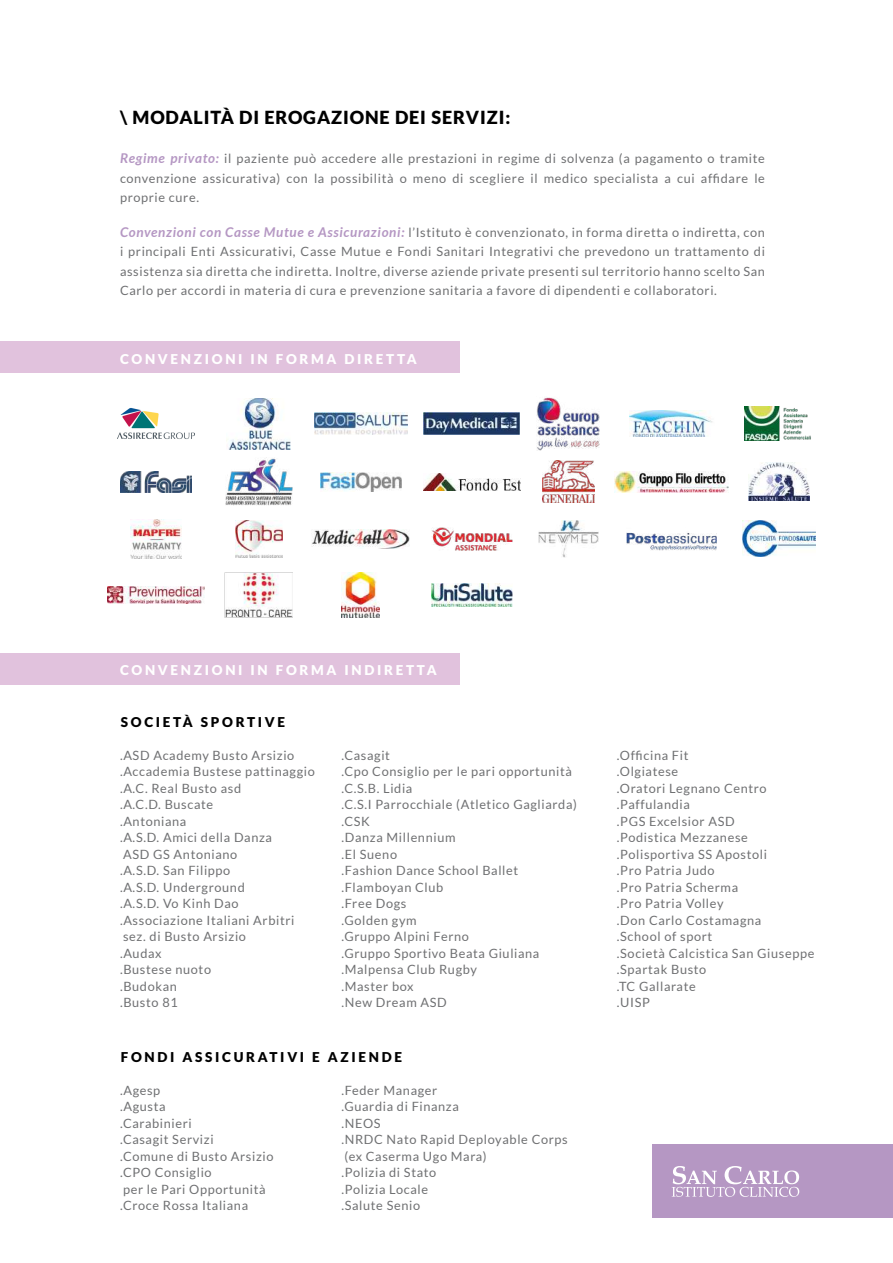
<style>
.page{position:relative;width:893px;height:1263px;background:#fff}
.page>*{position:absolute;margin:0;border:0;box-sizing:border-box;transform-origin:0 0}
.t1{font:900 18px "Lato";letter-spacing:.05em;color:#000}
.t2{font:900 13.5px "Lato";letter-spacing:.2em;color:#fff}
.t3{font:900 13.5px "Lato";letter-spacing:.2em;color:#000}
.t4{font:12.75px/16.5px "Lato";letter-spacing:.05em;color:#6f7072}
.s1{font-weight:700;font-style:italic;font-size:13.5px;color:#b597c3}
</style>
<div class="page">
<img style="left:537px;top:397px;width:63px;height:53px">
<img style="left:320px;top:472px;width:81px;height:19px">
<img style="left:130px;top:520px;width:52px;height:38px">
<img style="left:627px;top:532px;width:89px;height:18px">
<div style="left:0;top:342px;width:460px;height:31px;background:#e1c2dd"></div>
<div style="left:0;top:653px;width:460px;height:31px;background:#e1c2dd"></div>
<img style="left:117px;top:408px;width:78px;height:31px">
<img style="left:228px;top:398px;width:63px;height:51px">
<img style="left:424px;top:413px;width:96px;height:21px">
<img style="left:314px;top:413px;width:93px;height:21px">
<img style="left:629px;top:411px;width:83px;height:25px">
<img style="left:745px;top:407px;width:66px;height:34px">
<img style="left:226px;top:458px;width:66px;height:48px">
<img style="left:121px;top:471px;width:70px;height:21px">
<img style="left:423px;top:473px;width:97px;height:17px">
<img style="left:542px;top:460px;width:53px;height:43px">
<img style="left:749px;top:463px;width:60px;height:38px">
<img style="left:614px;top:471px;width:115px;height:21px">
<img style="left:235px;top:520px;width:47px;height:38px">
<img style="left:312px;top:529px;width:97px;height:19px">
<img style="left:538px;top:520px;width:60px;height:38px">
<img style="left:431px;top:527px;width:81px;height:23px">
<img style="left:742px;top:521px;width:74px;height:36px">
<img style="left:108px;top:586px;width:96px;height:17px">
<img style="left:342px;top:572px;width:38px;height:45px">
<img style="left:225px;top:572px;width:68px;height:45px">
<img style="left:431px;top:583px;width:81px;height:24px">
<div style="left:653px;top:1145px;width:240px;height:73px;background:#b597c3"></div>
<svg style="left:672px;top:1166px;width:127px;height:31px"></svg>
<h1 class="t1" style="left:120px;top:107px;width:392px">\ MODALITÀ DI EROGAZIONE DEI SERVIZI:</h1>
<p class="t4" style="left:120px;top:149px;width:646px;line-height:19.5px;text-align:justify"><span class="s1">Regime privato:</span> il paziente può accedere alle prestazioni in regime di solvenza (a pagamento o tramite convenzione assicurativa) con la possibilità o meno di scegliere il medico specialista a cui affidare le proprie cure.</p>
<p class="t4" style="left:120px;top:222px;width:646px;line-height:19.5px;text-align:justify"><span class="s1">Convenzioni con Casse Mutue e Assicurazioni:</span> l’Istituto è convenzionato, in forma diretta o indiretta, con i principali Enti Assicurativi, Casse Mutue e Fondi Sanitari Integrativi che prevedono un trattamento di assistenza sia diretta che indiretta. Inoltre, diverse aziende private presenti sul territorio hanno scelto San Carlo per accordi in materia di cura e prevenzione sanitaria a favore di dipendenti e collaboratori.</p>
<p class="t2" style="left:120px;top:351px;width:298px">CONVENZIONI IN FORMA DIRETTA</p>
<p class="t2" style="left:120px;top:662px;width:318px">CONVENZIONI IN FORMA INDIRETTA</p>
<p class="t3" style="left:121px;top:714px;width:166px">SOCIETÀ SPORTIVE</p>
<p class="t4" style="left:120px;top:747px;width:196px">.ASD Academy Busto Arsizio .Accademia Bustese pattinaggio .A.C. Real Busto asd<br>.A.C.D. Buscate<br>.Antoniana<br>.A.S.D. Amici della Danza<br>ASD GS Antoniano<br>.A.S.D. San Filippo<br>.A.S.D. Underground<br>.A.S.D. Vo Kinh Dao .Associazione Italiani Arbitri sez. di Busto Arsizio<br>.Audax<br>.Bustese nuoto<br>.Budokan<br>.Busto 81</p>
<p class="t4" style="left:341px;top:747px;width:237px">.Casagit<br>.Cpo Consiglio per le pari opportunità .C.S.B. Lidia<br>.C.S.I Parrocchiale (Atletico Gagliarda) .CSK<br>.Danza Millennium<br>.El Sueno<br>.Fashion Dance School Ballet .Flamboyan Club<br>.Free Dogs<br>.Golden gym<br>.Gruppo Alpini Ferno<br>.Gruppo Sportivo Beata Giuliana .Malpensa Club Rugby<br>.Master box<br>.New Dream ASD</p>
<p class="t4" style="left:617px;top:747px;width:199px">.Officina Fit<br>.Olgiatese<br>.Oratori Legnano Centro .Paffulandia<br>.PGS Excelsior ASD<br>.Podistica Mezzanese .Polisportiva SS Apostoli<br>.Pro Patria Judo<br>.Pro Patria Scherma<br>.Pro Patria Volley<br>.Don Carlo Costamagna<br>.School of sport<br>.Società Calcistica San Giuseppe .Spartak Busto<br>.TC Gallarate<br>.UISP</p>
<p class="t3" style="left:121px;top:1049px;width:283px">FONDI ASSICURATIVI E AZIENDE</p>
<p class="t4" style="left:120px;top:1082px;width:155px">.Agesp<br>.Agusta<br>.Carabinieri<br>.Casagit Servizi<br>.Comune di Busto Arsizio .CPO Consiglio<br>per le Pari Opportunità .Croce Rossa Italiana</p>
<p class="t4" style="left:341px;top:1082px;width:228px">.Feder Manager<br>.Guardia di Finanza<br>.NEOS<br>.NRDC Nato Rapid Deployable Corps (ex Caserma Ugo Mara)<br>.Polizia di Stato<br>.Polizia Locale<br>.Salute Senio</p>
</div>
